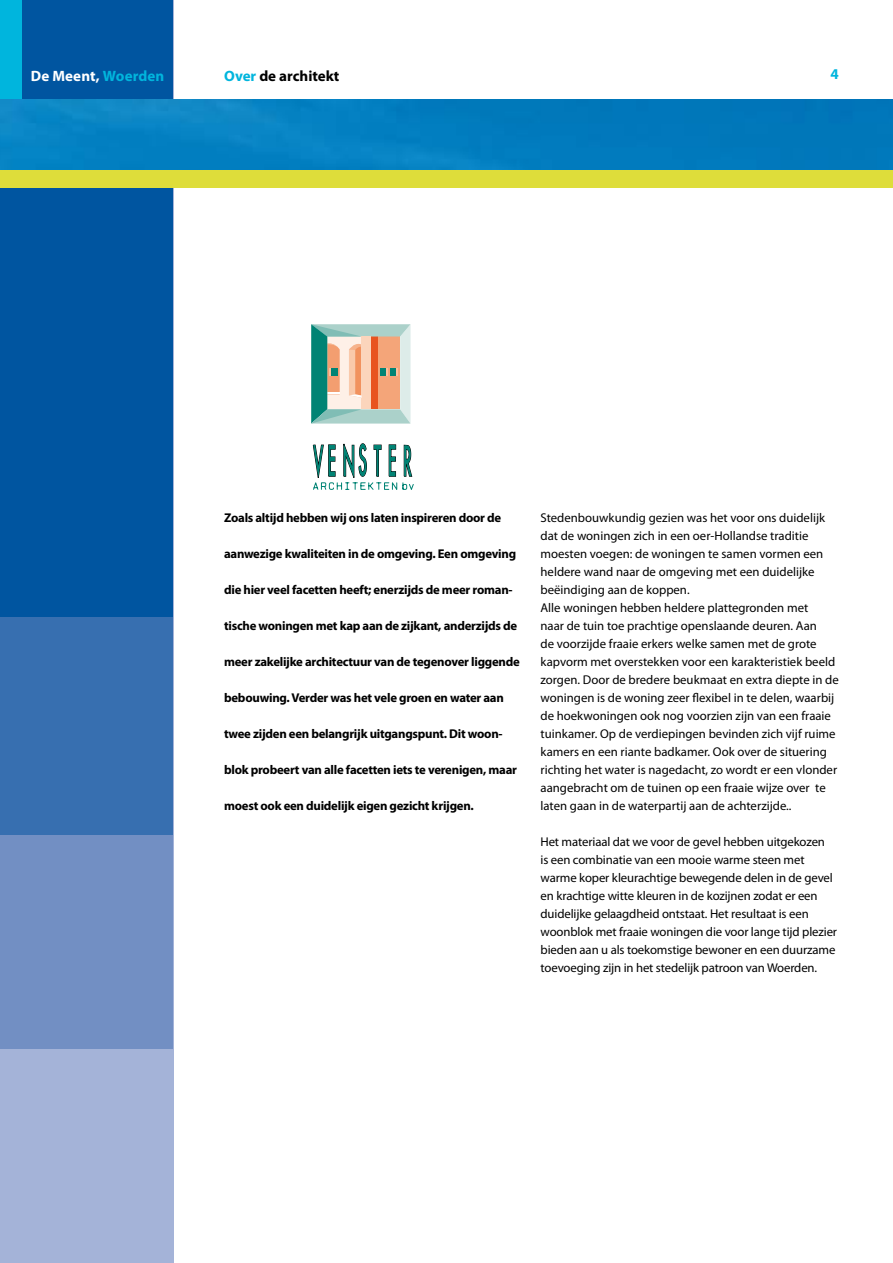
<style>
.page{position:relative;width:893px;height:1263px;background:#fff}
.page>*{position:absolute;margin:0;border:0;box-sizing:border-box;transform-origin:0 0}
.t1{font:700 15px "Myriad Pro";letter-spacing:.01em;color:#fff}
.t2{font:700 15px "Myriad Pro";color:#000}
.t3{font:700 15px "Myriad Pro";color:#00b5dd}
.t4{font:12.75px/18px "Myriad Pro";color:#000}
.t5{font:700 12.75px "Myriad Pro";letter-spacing:-.02em;color:#000}
.s1{color:#00b5dd}
</style>
<div class="page">
<svg style="left:313px;top:443px;width:101px;height:47px"></svg>
<svg style="left:311px;top:324px;width:99px;height:100px;background:#bab9a4"></svg>
<div style="left:0;top:0;width:174px;height:1263px;background:#a4b3d8"></div>
<div style="left:0;top:0;width:173px;height:1048px;background:#728fc3"></div>
<div style="left:0;top:0;width:173px;height:835px;background:#376fb0"></div>
<div style="left:0;top:0;width:173px;height:617px;background:#0055a0"></div>
<div style="left:0;top:0;width:21px;height:181px;background:#00b5dd"></div>
<img style="left:0;top:100px;width:893px;height:70px">
<div style="left:0;top:170px;width:893px;height:17px;background:#dedd3a"></div>
<p class="t1" style="left:31px;top:67px;width:135px">De Meent, <span class="s1">Woerden</span></p>
<p class="t2" style="left:224px;top:67px;width:117px"><span class="s1">Over</span> de architekt</p>
<p class="t3" style="left:831px;top:64px;width:10px">4</p>
<p class="t5" style="left:224px;top:510px;width:279px">Zoals altijd hebben wij ons laten inspireren door de</p>
<p class="t5" style="left:224px;top:546px;width:294px">aanwezige kwaliteiten in de omgeving. Een omgeving</p>
<p class="t5" style="left:224px;top:582px;width:290px">die hier veel facetten heeft; enerzijds de meer roman-</p>
<p class="t5" style="left:224px;top:618px;width:295px">tische woningen met kap aan de zijkant, anderzijds de</p>
<p class="t5" style="left:224px;top:654px;width:297px">meer zakelijke architectuur van de tegenover liggende</p>
<p class="t5" style="left:224px;top:690px;width:281px">bebouwing. Verder was het vele groen en water aan</p>
<p class="t5" style="left:224px;top:726px;width:280px">twee zijden een belangrijk uitgangspunt. Dit woon-</p>
<p class="t5" style="left:224px;top:762px;width:294px">blok probeert van alle facetten iets te verenigen, maar</p>
<p class="t5" style="left:224px;top:798px;width:251px">moest ook een duidelijk eigen gezicht krijgen.</p>
<p class="t4" style="left:540px;top:509px;width:300px">Stedenbouwkundig gezien was het voor ons duidelijk dat de woningen zich in een oer-Hollandse traditie moesten voegen: de woningen te samen vormen een heldere wand naar de omgeving met een duidelijke beëindiging aan de koppen.<br>Alle woningen hebben heldere plattegronden met<br>naar de tuin toe prachtige openslaande deuren. Aan<br>de voorzijde fraaie erkers welke samen met de grote kapvorm met overstekken voor een karakteristiek beeld zorgen. Door de bredere beukmaat en extra diepte in de woningen is de woning zeer flexibel in te delen, waarbij de hoekwoningen ook nog voorzien zijn van een fraaie tuinkamer. Op de verdiepingen bevinden zich vijf ruime kamers en een riante badkamer. Ook over de situering richting het water is nagedacht, zo wordt er een vlonder aangebracht om de tuinen op een fraaie wijze over te laten gaan in de waterpartij aan de achterzijde..</p>
<p class="t4" style="left:540px;top:833px;width:298px">Het materiaal dat we voor de gevel hebben uitgekozen<br>is een combinatie van een mooie warme steen met warme koper kleurachtige bewegende delen in de gevel en krachtige witte kleuren in de kozijnen zodat er een duidelijke gelaagdheid ontstaat. Het resultaat is een woonblok met fraaie woningen die voor lange tijd plezier bieden aan u als toekomstige bewoner en een duurzame toevoeging zijn in het stedelijk patroon van Woerden.</p>
</div>
